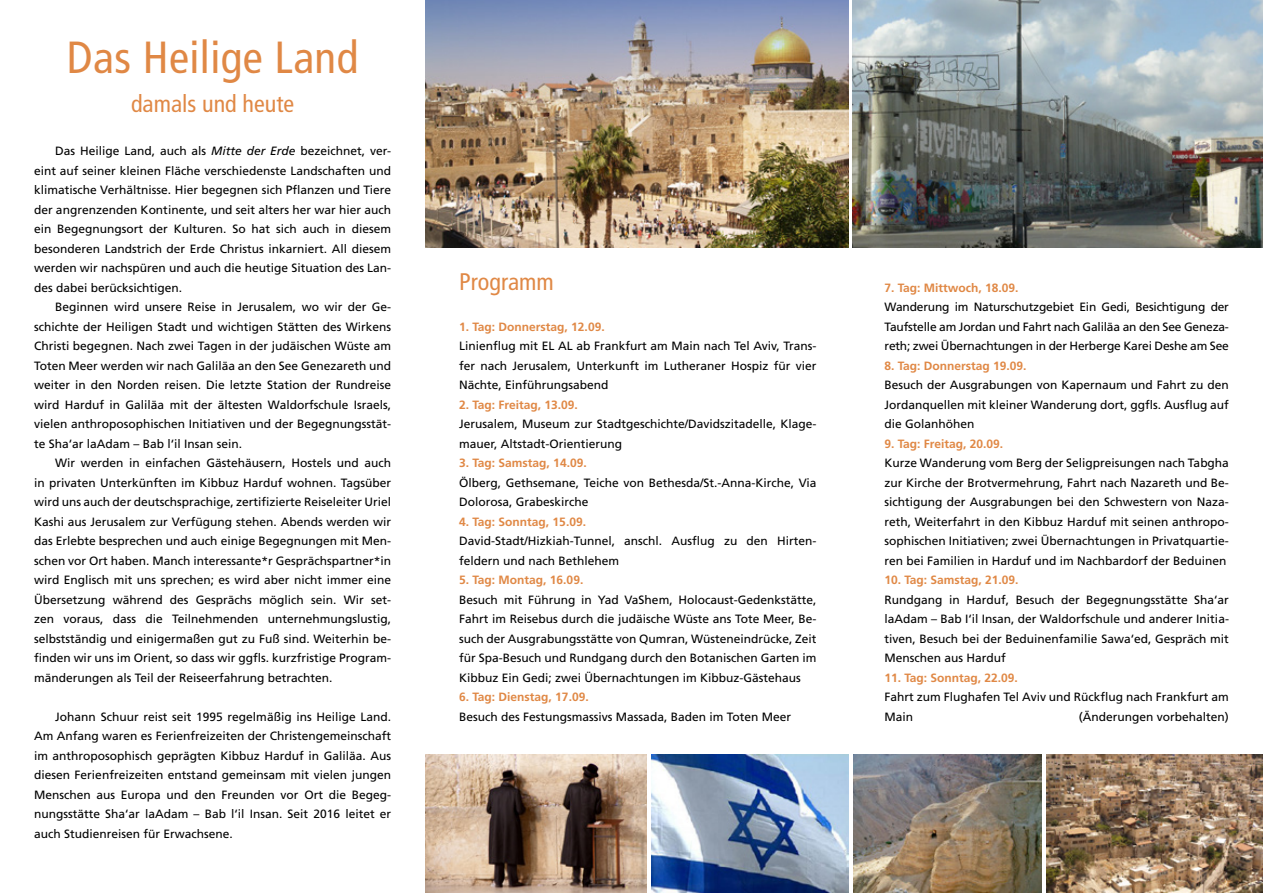
<style>
.page{position:relative;width:1263px;height:893px;background:#fff}
.page>*{position:absolute;margin:0;border:0;box-sizing:border-box;transform-origin:0 0}
.t1{font:condensed 45px "Frutiger";letter-spacing:.01em;color:#e08845}
.t2{font:condensed 24px "Frutiger";color:#e08845}
.t3{font:12px/19.5px "Frutiger";color:#000;text-align:justify}
.t4{font:700 12px "Frutiger";color:#e08845}
.s1{font-style:italic}
</style>
<div class="page">
<img style="left:651px;top:754px;width:198px;height:139px">
<img style="left:425px;top:0;width:423px;height:247px">
<img style="left:1046px;top:754px;width:217px;height:139px">
<img style="left:853px;top:0;width:410px;height:247px">
<img style="left:853px;top:754px;width:189px;height:139px">
<img style="left:425px;top:754px;width:222px;height:139px">
<h1 class="t1" style="left:67px;top:31px;width:293px">Das Heilige Land</h1>
<h2 class="t2" style="left:131px;top:89px;width:165px">damals und heute</h2>
<p class="t3" style="left:34px;top:141px;width:359px;text-indent:21px">Das Heilige Land, auch als <span class="s1">Mitte der Erde</span> bezeichnet, ver&shy;eint auf seiner kleinen Fläche verschiedenste Landschaften und klimatische Verhältnisse. Hier begegnen sich Pflanzen und Tiere der angrenzenden Kontinente, und seit alters her war hier auch ein Begegnungsort der Kulturen. So hat sich auch in diesem besonderen Landstrich der Erde Christus inkarniert. All diesem werden wir nachspüren und auch die heutige Situation des Lan&shy;des dabei berücksichtigen.</p>
<p class="t3" style="left:34px;top:297px;width:359px;text-indent:21px">Beginnen wird unsere Reise in Jerusalem, wo wir der Ge&shy;schichte der Heiligen Stadt und wichtigen Stätten des Wirkens Christi begegnen. Nach zwei Tagen in der judäischen Wüste am Toten Meer werden wir nach Galiläa an den See Genezareth und weiter in den Norden reisen. Die letzte Station der Rundreise wird Harduf in Galiläa mit der ältesten Waldorfschule Israels, vielen anthroposophischen Initiativen und der Begegnungsstät&shy;te Sha‘ar laAdam – Bab l‘il Insan sein.</p>
<p class="t3" style="left:34px;top:453px;width:359px;text-indent:21px">Wir werden in einfachen Gästehäusern, Hostels und auch in privaten Unterkünften im Kibbuz Harduf wohnen. Tagsüber wird uns auch der deutschsprachige, zertifizierte Reiseleiter Uriel Kashi aus Jerusalem zur Verfügung stehen. Abends werden wir das Erlebte besprechen und auch einige Begegnungen mit Men&shy;schen vor Ort haben. Manch interessante*r Gesprächspartner*in wird Englisch mit uns sprechen; es wird aber nicht immer eine Übersetzung während des Gesprächs möglich sein. Wir set&shy;zen voraus, dass die Teilnehmenden unternehmungslustig, selbstständig und einigermaßen gut zu Fuß sind. Weiterhin be&shy;finden wir uns im Orient, so dass wir ggfls. kurzfristige Program&shy;mänderungen als Teil der Reiseerfahrung betrachten.</p>
<p class="t3" style="left:34px;top:707px;width:359px;text-indent:21px">Johann Schuur reist seit 1995 regelmäßig ins Heilige Land.<br>Am Anfang waren es Ferienfreizeiten der Christengemeinschaft im anthroposophisch geprägten Kibbuz Harduf in Galiläa. Aus diesen Ferienfreizeiten entstand gemeinsam mit vielen jungen Menschen aus Europa und den Freunden vor Ort die Begeg&shy;nungsstätte Sha‘ar laAdam – Bab l‘il Insan. Seit 2016 leitet er auch Studienreisen für Erwachsene.</p>
<h2 class="t2" style="left:459px;top:268px;width:96px">Programm</h2>
<p class="t4" style="left:459px;top:320px;width:147px">1. Tag: Donnerstag, 12.09.</p>
<p class="t3" style="left:459px;top:336px;width:359px">Linienflug mit EL AL ab Frankfurt am Main nach Tel Aviv, Trans&shy;fer nach Jerusalem, Unterkunft im Lutheraner Hospiz für vier Nächte, Einfü hrungsabend</p>
<p class="t4" style="left:459px;top:398px;width:120px">2. Tag: Freitag, 13.09.</p>
<p class="t3" style="left:459px;top:414px;width:359px">Jerusalem, Museum zur Stadtgeschichte/Davidszitadelle, Klage&shy;mauer, Altstadt-Orientierung</p>
<p class="t4" style="left:459px;top:456px;width:129px">3. Tag: Samstag, 14.09.</p>
<p class="t3" style="left:459px;top:473px;width:359px">Ölberg, Gethsemane, Teiche von Bethesda/St.-Anna-Kirche, Via<br>Dolorosa, Grabeskirche</p>
<p class="t4" style="left:459px;top:515px;width:128px">4. Tag: Sonntag, 15.09.</p>
<p class="t3" style="left:459px;top:531px;width:359px">David-Stadt/Hizkiah-Tunnel, anschl. Ausflug zu den Hirten&shy;feldern und nach Bethlehem</p>
<p class="t4" style="left:459px;top:573px;width:126px">5. Tag: Montag, 16.09.</p>
<p class="t3" style="left:459px;top:590px;width:359px">Besuch mit Führung in Yad VaShem, Holocaust-Gedenkstätte, Fahrt im Reisebus durch die judä ische Wüste ans Tote Meer, Be&shy;such der Ausgrabungsstätte von Qumran, Wüsteneindrücke, Zeit für Spa-Besuch und Rundgang durch den Botanischen Garten im Kibbuz Ein Gedi; zwei Übernachtungen im Kibbuz-Gästehaus</p>
<p class="t4" style="left:459px;top:690px;width:131px">6. Tag: Dienstag, 17.09.</p>
<p class="t3" style="left:459px;top:707px;width:333px">Besuch des Festungsmassivs Massada, Baden im Toten Meer</p>
<p class="t4" style="left:884px;top:281px;width:136px">7. Tag: Mittwoch, 18.09.</p>
<p class="t3" style="left:884px;top:297px;width:346px">Wanderung im Naturschutzgebiet Ein Gedi, Besichtigung der Taufstelle am Jordan und Fahrt nach Galiläa an den See Geneza&shy;reth; zwei Ü bernachtungen in der Herberge Karei Deshe am See</p>
<p class="t4" style="left:884px;top:359px;width:144px">8. Tag: Donnerstag 19.09.</p>
<p class="t3" style="left:884px;top:375px;width:346px">Besuch der Ausgrabungen von Kapernaum und Fahrt zu den Jordanquellen mit kleiner Wanderung dort, ggfls. Ausflug auf die Golanhöhen</p>
<p class="t4" style="left:884px;top:437px;width:120px">9. Tag: Freitag, 20.09.</p>
<p class="t3" style="left:884px;top:453px;width:346px">Kurze Wanderung vom Berg der Seligpreisungen nach Tabgha zur Kirche der Brotvermehrung, Fahrt nach Nazareth und Be&shy;sichtigung der Ausgrabungen bei den Schwestern von Naza&shy;reth, Weiterfahrt in den Kibbuz Harduf mit seinen anthropo&shy;sophischen Initiativen; zwei Ü bernachtungen in Privatquartie&shy;ren bei Familien in Harduf und im Nachbardorf der Beduinen</p>
<p class="t4" style="left:884px;top:573px;width:136px">10. Tag: Samstag, 21.09.</p>
<p class="t3" style="left:884px;top:590px;width:346px">Rundgang in Harduf, Besuch der Begegnungsstätte Sha‘ar laAdam – Bab I‘il Insan, der Waldorfschule und anderer Initia&shy;tiven, Besuch bei der Beduinenfamilie Sawa‘ed, Gespräch mit Menschen aus Harduf</p>
<p class="t4" style="left:884px;top:671px;width:135px">11. Tag: Sonntag, 22.09.</p>
<p class="t3" style="left:884px;top:687px;width:346px">Fahrt zum Flughafen Tel Aviv und Rückflug nach Frankfurt am<br>Main</p>
<p class="t3" style="left:1079px;top:707px;width:152px">(Änderungen vorbehalten)</p>
</div>
